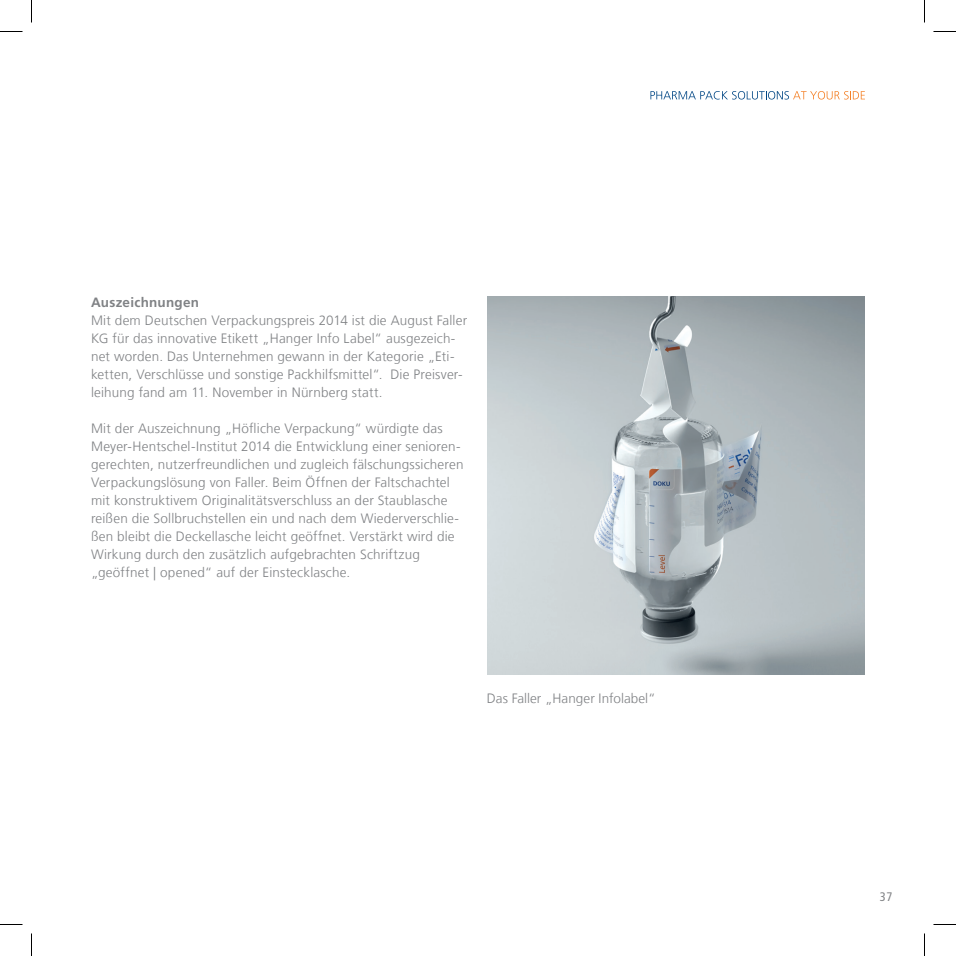
<style>
.page{position:relative;width:956px;height:956px;background:#fff}
.page>*{position:absolute;margin:0;border:0;box-sizing:border-box;transform-origin:0 0}
.t1{font:300 13.5px/18px "Frutiger LT";letter-spacing:.015em;color:#808285}
.t2{font:700 13.5px "Frutiger LT Std";letter-spacing:.02em;color:#808285}
.t3{font:condensed 12.3px "Frutiger LT";color:#808285}
</style>
<div class="page">
<svg style="left:650px;top:91px;width:215px;height:9px"></svg>
<img style="left:487px;top:296px;width:378px;height:378px">
<svg style="left:0;top:31px;width:22px;height:1px"></svg>
<svg style="left:933px;top:31px;width:23px;height:1px"></svg>
<svg style="left:0;top:924px;width:22px;height:1px"></svg>
<svg style="left:933px;top:924px;width:23px;height:1px"></svg>
<svg style="left:31px;top:0;width:1px;height:23px"></svg>
<svg style="left:31px;top:933px;width:1px;height:23px"></svg>
<svg style="left:924px;top:0;width:1px;height:23px"></svg>
<svg style="left:924px;top:933px;width:1px;height:23px"></svg>
<p class="t2" style="left:91px;top:294px;width:110px">Auszeichnungen</p>
<p class="t1" style="left:91px;top:312px;width:378px">Mit dem Deutschen Verpackungspreis 2014 ist die August Faller KG für das innovative Etikett „Hanger Info Label“ ausgezeich&shy;net worden. Das Unternehmen gewann in der Kategorie „Eti&shy;ketten, Verschlüsse und sonstige Packhilfsmittel“. Die Preisver&shy;leihung fand am 11. November in Nürnberg statt.</p>
<p class="t1" style="left:91px;top:420px;width:374px">Mit der Auszeichnung „Höfliche Verpackung“ würdigte das Meyer-Hentschel-Institut 2014 die Entwicklung einer senioren&shy;gerechten, nutzerfreundlichen und zugleich fälschungssicheren Verpackungslösung von Faller. Beim Öffnen der Faltschachtel mit konstruktivem Originalitätsverschluss an der Staublasche reißen die Sollbruchstellen ein und nach dem Wiederverschlie&shy;ßen bleibt die Deckellasche leicht geöffnet. Verstärkt wird die Wirkung durch den zusätzlich aufgebrachten Schriftzug „geöffnet | opened“ auf der Einstecklasche.</p>
<p class="t1" style="left:487px;top:690px;width:170px">Das Faller „Hanger Infolabel“</p>
<p class="t3" style="left:880px;top:890px;width:14px">37</p>
</div>
